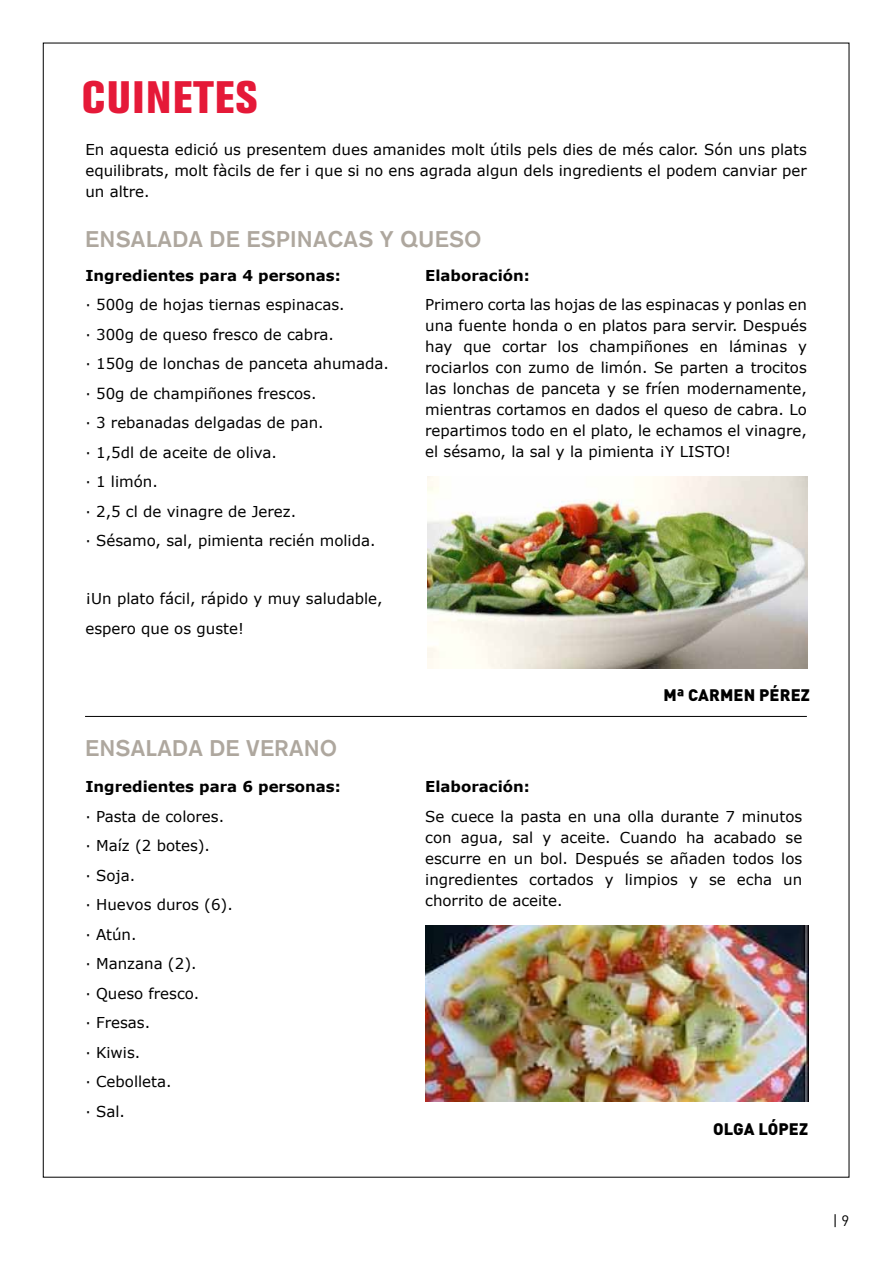
<style>
.page{position:relative;width:893px;height:1263px;background:#fff}
.page>*{position:absolute;margin:0;border:0;box-sizing:border-box;transform-origin:0 0}
.t1{font:800 condensed 45px "Akzidenz Grotesk BE";letter-spacing:.03em;color:#e51938}
.t2{font:500 22.5px "Akzidenz Grotesk BE";letter-spacing:.01em;color:#aea79e}
.t3{font:900 16.5px "DIN Pro";letter-spacing:.005em;color:#000}
.t4{font:15px/29.5px "Verdana";color:#000;text-align:justify}
.t5{font:700 15px "Verdana";color:#000}
.t6{font:15px "DIN Pro";color:#000}
</style>
<div class="page">
<hr style="left:85px;top:716px;width:722px;height:1px;background:#000">
<img style="left:427px;top:477px;width:380px;height:191px">
<img style="left:426px;top:926px;width:383px;height:175px">
<h1 class="t1" style="left:82px;top:71px;width:176px">CUINETES</h1>
<p class="t4" style="left:85px;top:139px;width:723px;line-height:21px">En aquesta edició us presentem dues amanides molt útils pels dies de més calor. Són uns plats equilibrats, molt fàcils de fer i que si no ens agrada algun dels ingredients el podem canviar per un altre.</p>
<h2 class="t2" style="left:85px;top:225px;width:398px">ENSALADA DE ESPINACAS Y QU ESO</h2>
<p class="t5" style="left:85px;top:265px;width:257px">Ingredientes para 4 personas:</p>
<p class="t4" style="left:85px;top:290px;width:305px;text-align:left">· 500g de hojas tiernas espinacas.<br>· 300g de queso fresco de cabra.<br>· 150g de lonchas de panceta ahumada. · 50g de champiñones frescos.<br>· 3 rebanadas delgadas de pan.<br>· 1,5dl de aceite de oliva.<br>· 1 limón.<br>· 2,5 cl de vinagre de Jerez.<br>· Sésamo, sal, pimienta recién molida.</p>
<p class="t4" style="left:85px;top:584px;width:299px">¡Un plato fácil, rápido y muy saludable, espero que os guste!</p>
<h2 class="t2" style="left:85px;top:734px;width:254px">ENSALADA DE VERANO</h2>
<p class="t5" style="left:85px;top:777px;width:257px">Ingredientes para 6 personas:</p>
<p class="t4" style="left:85px;top:802px;width:149px;text-align:left">· Pasta de colores. · Maíz (2 botes).<br>· Soja.<br>· Huevos duros (6). · Atún.<br>· Manzana (2).<br>· Queso fresco.<br>· Fresas.<br>· Kiwis.<br>· Cebolleta.<br>· Sal.</p>
<p class="t5" style="left:425px;top:265px;width:106px">Elaboración:</p>
<p class="t4" style="left:425px;top:294px;width:383px;line-height:21px">Primero corta las hojas de las espinacas y ponlas en una fuente honda o en platos para servir. Después hay que cortar los champiñones en láminas y rociarlos con zumo de limón. Se parten a trocitos las lonchas de panceta y se fríen modernamente, mientras cortamos en dados el queso de cabra. Lo repartimos todo en el plato, le echamos el vinagre, el sésamo, la sal y la pimienta ¡Y LISTO!</p>
<p class="t3" style="left:663px;top:684px;width:127px">Mª CARMEN PÉREZ</p>
<p class="t5" style="left:425px;top:777px;width:106px">Elaboración:</p>
<p class="t4" style="left:425px;top:806px;width:379px;line-height:21px">Se cuece la pasta en una olla durante 7 minutos con agua, sal y aceite. Cuando ha acabado se escurre en un bol. Después se añaden todos los ingredientes cortados y limpios y se echa un chorrito de aceite.</p>
<p class="t3" style="left:713px;top:1117px;width:76px">OLGA LÓPEZ</p>
<p class="t6" style="left:833px;top:1210px;width:18px">| 9</p>
</div>
